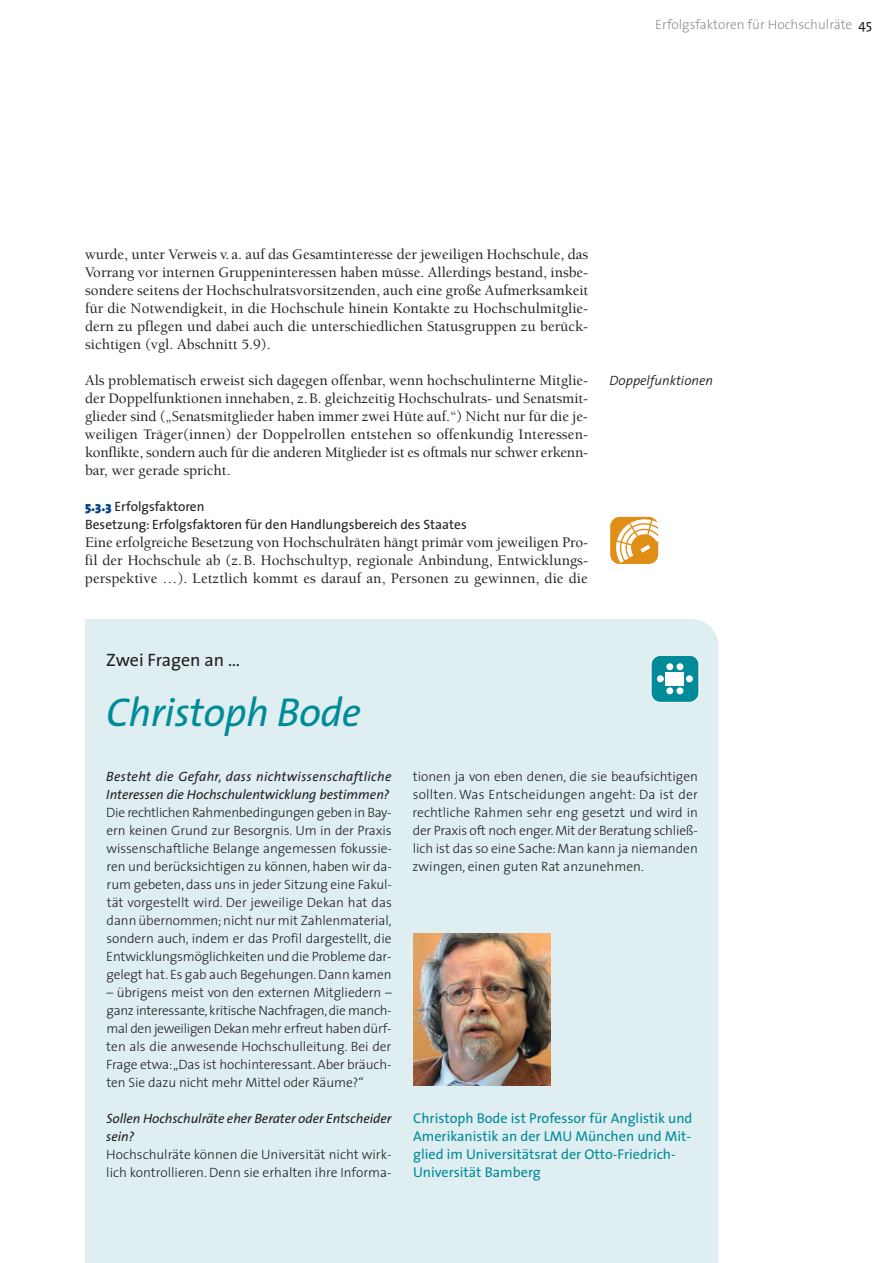
<style>
.page{position:relative;width:893px;height:1263px;background:#fff}
.page>*{position:absolute;margin:0;border:0;box-sizing:border-box;transform-origin:0 0}
.t1{font:italic 40.5px "The Sans";letter-spacing:-.01em;color:#008b99}
.t2{font:18px "The Sans";color:#231f20}
.t3{font:500 15px/18px "Berkeley";color:#231f20;text-align:justify}
.t4{font:14.25px/18px "The Sans";color:#008b99}
.t5{font:300 13.5px/18px "The Sans";color:#231f20;text-align:justify}
.t6{font:italic 13.5px/18px "The Sans";color:#231f20}
.t7{font:13.5px/18px "The Sans";color:#231f20}
.t8{font:300 13.5px "The Sans";color:#8b9190}
.t9{font:italic 300 13.5px "The Sans";color:#231f20}
.s1{font-weight:400;color:#231f20}
.s2{font-weight:900;color:#014487}
</style>
<div class="page">
<div style="left:85px;top:619px;width:634px;height:644px;background:#deeef1"></div>
<svg style="left:651px;top:655px;width:48px;height:48px;background:#2099a5"></svg>
<div style="left:666px;top:663px;width:7px;height:7px;background:#fff;border-radius:50%"></div>
<div style="left:676px;top:663px;width:7px;height:7px;background:#fff;border-radius:50%"></div>
<div style="left:676px;top:687px;width:7px;height:7px;background:#fff;border-radius:50%"></div>
<div style="left:666px;top:687px;width:7px;height:7px;background:#fff;border-radius:50%"></div>
<div style="left:686px;top:675px;width:7px;height:7px;background:#fff;border-radius:50%"></div>
<div style="left:657px;top:675px;width:7px;height:7px;background:#fff;border-radius:50%"></div>
<div style="left:665px;top:672px;width:19px;height:14px;background:#fff"></div>
<svg style="left:610px;top:517px;width:48px;height:47px"></svg>
<img style="left:413px;top:933px;width:137px;height:153px">
<p class="t8" style="left:655px;top:19px;width:218px">Erfolgsfaktoren für Hochschulräte <span class="s1">45</span></p>
<p class="t3" style="left:85px;top:245px;width:505px">wurde, unter Verweis v. a. auf das Gesamtinteresse der jeweiligen Hochschule, das Vorrang vor internen Gruppen interes sen haben müsse. Allerdings bestand, insbe&shy;sondere seitens der Hochschul rats vorsitzenden, auch eine große Aufmerksamkeit für die Notwendigkeit, in die Hoch schule hinein Kontakte zu Hochschulmitglie&shy;dern zu pflegen und dabei auch die unter schiedlichen Statusgruppen zu berück&shy;sichtigen (vgl. Abschnitt 5.9).</p>
<p class="t3" style="left:85px;top:371px;width:505px">Als problematisch erweist sich dagegen offenbar, wenn hochschulinterne Mitglie&shy;der Doppel funktio nen innehaben, z.B. gleichzeitig Hochschulrats- und Senatsmit&shy;glieder sind („Senats mitglieder haben immer zwei Hüte auf.“) Nicht nur für die je&shy;weiligen Träger(in nen) der Doppelrollen entstehen so offenkundig Interessen - konflikte, sondern auch für die anderen Mit glieder ist es oftmals nur schwer erkenn&shy;bar, wer gerade spricht.</p>
<p class="t7" style="left:85px;top:498px;width:383px"><span class="s2">5.3.3</span> Erfolgsfaktoren<br>Besetzung: Erfolgsfaktoren für den Handlungsbereich des Staates</p>
<p class="t3" style="left:85px;top:533px;width:505px">Eine erfolgreiche Besetzung von Hochschulräten hängt primär vom jeweiligen Pro&shy;fil der Hochschule ab (z. B. Hoch schultyp, regionale An bin dung, Ent wicklungs - perspekti ve …). Letztlich kommt es darauf an, Personen zu ge win nen, die die</p>
<p class="t9" style="left:609px;top:375px;width:105px">Doppelfunktionen</p>
<h2 class="t2" style="left:106px;top:653px;width:135px">Zwei Fragen an …</h2>
<h1 class="t1" style="left:106px;top:696px;width:256px">Christoph Bode</h1>
<p class="t6" style="left:106px;top:768px;width:287px">Besteht die Gefahr, dass nichtwissenschaftliche<br>Interessen die Hochschulentwicklung bestimmen?</p>
<p class="t5" style="left:106px;top:804px;width:287px">Die rechtlichen Rahmenbedingungen geben in Bay&shy;ern keinen Grund zur Besorgnis. Um in der Praxis wissenschaftliche Belange angemessen fokussie&shy;ren und berücksichtigen zu können, haben wir da&shy;rum gebeten, dass uns in jeder Sitzung eine Fakul&shy;tät vorgestellt wird. Der jeweilige Dekan hat das dann übernommen; nicht nur mit Zahlenmaterial, sondern auch, indem er das Profil dargestellt, die Entwicklungsmöglichkeiten und die Probleme dar&shy;gelegt hat. Es gab auch Begehungen. Dann kamen</p>
<p class="t5" style="left:106px;top:984px;width:287px">– übrigens meist von den externen Mitgliedern – ganz interessante, kritische Nachfragen, die manch&shy;mal den jeweiligen Dekan mehr erfreut haben dürf&shy;ten als die anwesende Hochschulleitung. Bei der Frage etwa: „Das ist hochinteressant. Aber bräuch&shy;ten Sie dazu nicht mehr Mittel oder Räume?“</p>
<p class="t6" style="left:106px;top:1110px;width:287px">Sollen Hochschulräte eher Berater oder Entscheider sein?</p>
<p class="t5" style="left:106px;top:1146px;width:287px">Hochschulräte können die Universität nicht wirk&shy;lich kontrollieren. Denn sie erhalten ihre Informa-</p>
<p class="t5" style="left:413px;top:768px;width:287px">tionen ja von eben denen, die sie beaufsichtigen sollten. Was Entscheidungen angeht: Da ist der rechtliche Rahmen sehr eng gesetzt und wird in der Praxis oft noch enger. Mit der Beratung schließ&shy;lich ist das so eine Sache: Man kann ja niemanden zwingen, einen guten Rat anzunehmen.</p>
<p class="t4" style="left:413px;top:1110px;width:281px">Christoph Bode ist Professor für Anglistik und Amerikanistik an der LMU München und Mit&shy;glied im Universitätsrat der Otto-Friedrich-Universität Bamberg</p>
</div>
